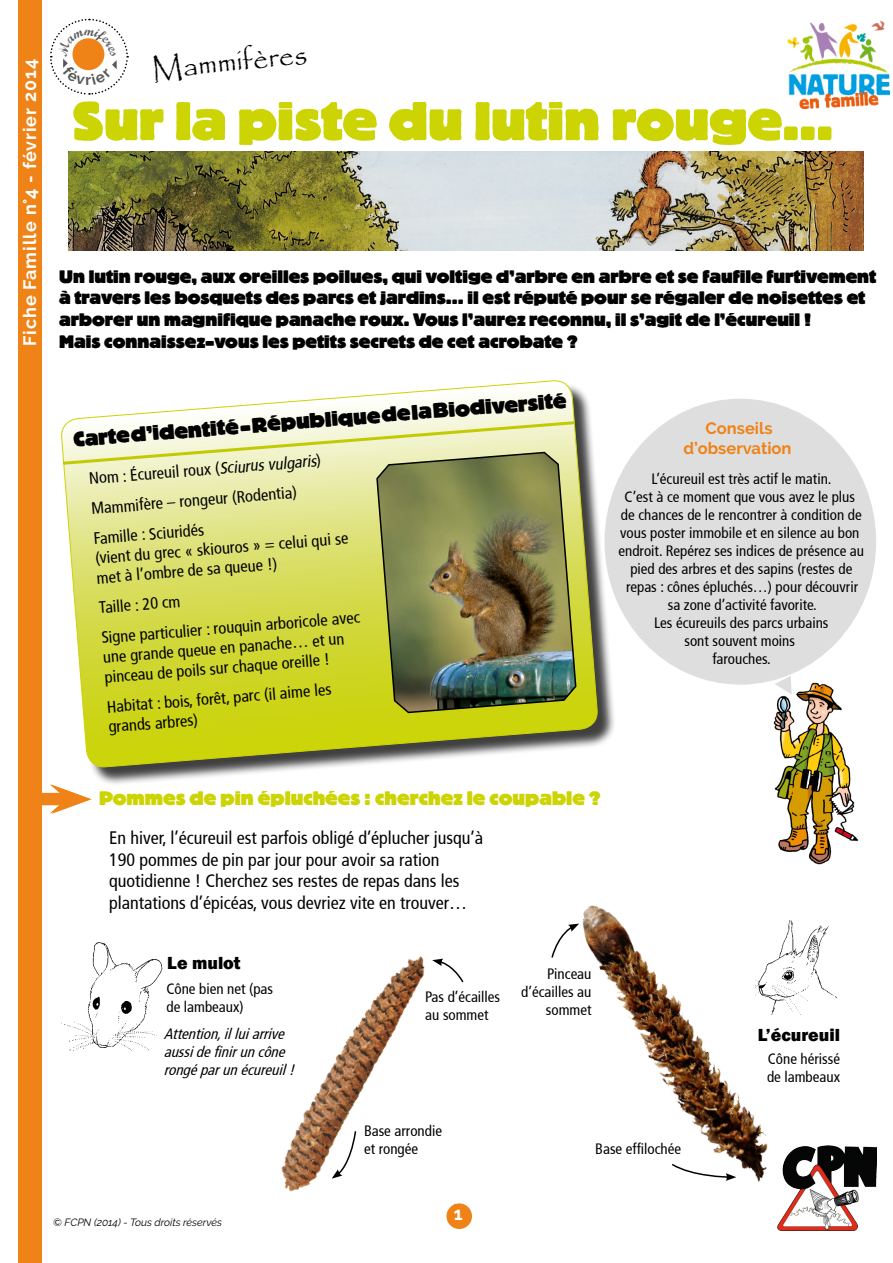
<style>
.page{position:relative;width:893px;height:1263px;background:#fff}
.page>*{position:absolute;margin:0;border:0;box-sizing:border-box;transform-origin:0 0}
.t1{font:800 54px "Block BE";color:#ccd404}
.t2{font:30px "Papyrus";color:#000}
.t3{font:800 21px "Block BE";color:#000}
.t4{font:800 19.5px "Block BE";color:#ccd404}
.t5{font:800 18px/21.6px "Block BE";color:#020001}
.t6{font:condensed 18px/21.6px "Frutiger";color:#000}
.t7{font:700 18px "Raleway";letter-spacing:.05em;color:#fff}
.t8{font:800 18px "Franklin Gothic";color:#000}
.t9{font:condensed 16.5px/30px "Frutiger";color:#000}
.t10{font:700 16.5px/19.8px "Raleway";color:#ef8317;text-align:center}
.t11{font:condensed 15px/18px "Frutiger";color:#000}
.t12{font:italic condensed 15px/18px "Frutiger";color:#000}
.t13{font:italic 10.5px "Raleway";color:#000}
.s1{font-style:italic}
</style>
<div class="page">
<div style="left:18px;top:0;width:24px;height:1263px;background:#ef8317"></div>
<img style="left:68px;top:152px;width:796px;height:99px">
<img style="left:787px;top:21px;width:102px;height:88px">
<div style="left:446px;top:1203px;width:26px;height:26px;background:#ef8317;border-radius:50%"></div>
<img style="left:777px;top:1145px;width:99px;height:85px">
<img style="left:582px;top:905px;width:219px;height:313px">
<div style="left:64px;top:383px;width:552px;height:403px;background:#000;opacity:.75"></div>
<svg style="left:63px;top:380px;width:535px;height:388px"></svg>
<svg style="left:61px;top:419px;width:516px;height:47px;background:#f0f2c7"></svg>
<img style="left:774px;top:682px;width:85px;height:183px">
<div style="left:604px;top:399px;width:272px;height:286px;background:#dedede;border-radius:50%"></div>
<svg style="left:774px;top:676px;width:18px;height:18px"></svg>
<img style="left:281px;top:956px;width:182px;height:253px">
<div style="left:40px;top:793px;width:26px;height:12px;background:#ef8317"></div>
<svg style="left:50px;top:784px;width:42px;height:30px"></svg>
<img style="left:755px;top:918px;width:82px;height:97px">
<img style="left:61px;top:942px;width:101px;height:109px">
<svg style="left:432px;top:959px;width:32px;height:25px"></svg>
<svg style="left:551px;top:923px;width:28px;height:35px"></svg>
<svg style="left:332px;top:1129px;width:25px;height:49px"></svg>
<svg style="left:670px;top:1162px;width:66px;height:19px"></svg>
<img style="left:375px;top:451px;width:202px;height:263px">
<svg style="left:50px;top:18px;width:79px;height:77px"></svg>
<p class="t7" style="left:19px;top:346px;width:288px;rotate:-90deg">Fiche Famille n°4 - février 2014</p>
<h2 class="t2" style="left:150px;top:52px;width:157px;rotate:-6deg">Mammifères</h2>
<h1 class="t1" style="left:72px;top:91px;width:762px">Sur la piste du lutin rouge...</h1>
<p class="t5" style="left:59px;top:265px;width:819px">Un lutin rouge, aux oreilles poilues, qui voltige d’arbre en arbre et se faufile furtivement à travers les bosquets des parcs et jardins… il est réputé pour se régaler de noisettes et arborer un magnifique panache roux. Vous l’aurez reconnu, il s’agit de l’écureuil !<br>Mais connaissez-vous les petits secrets de cet acrobate ?</p>
<h3 class="t3" style="left:73px;top:430px;width:496px;rotate:-5deg">Carte d’identité - République de la Biodiversité</h3>
<p class="t9" style="left:87px;top:464px;width:235px;rotate:-5deg">Nom : Écureuil roux (<span class="s1">Sciurus vulgaris</span>)<br>Mammifère – rongeur (Rodentia)<br>Famille : Sciuridés</p>
<p class="t9" style="left:94px;top:549px;width:256px;line-height:19.5px;rotate:-5deg">(vient du grec « skiouros » = celui qui se met à l’ombre de sa queue !)</p>
<p class="t9" style="left:98px;top:593px;width:261px;line-height:30.8px;rotate:-5deg">Taille : 20 cm<br>Signe particulier : rouquin arboricole avec</p>
<p class="t9" style="left:102px;top:648px;width:244px;line-height:19.8px;rotate:-5deg">une grande queue en panache… et un pinceau de poils sur chaque oreille !</p>
<p class="t9" style="left:106px;top:698px;width:227px;line-height:19.4px;rotate:-5deg">Habitat : bois, forêt, parc (il aime les grands arbres)</p>
<p class="t10" style="left:684px;top:419px;width:109px">Conseils d’observation</p>
<p class="t11" style="left:618px;top:470px;width:247px;text-align:center">L’écureuil est très actif le matin.<br>C’est à ce moment que vous avez le plus de chances de le rencontrer à condition de vous poster immobile et en silence au bon endroit. Repérez ses indices de présence au pied des arbres et des sapins (restes de repas : cônes épluchés…) pour découvrir sa zone d’activité favorite.<br>Les écureuils des parcs urbains<br>sont souvent moins<br>farouches.</p>
<h3 class="t4" style="left:99px;top:788px;width:503px">Pommes de pin épluchées : cherchez le coupable ?</h3>
<p class="t6" style="left:109px;top:827px;width:376px">En hiver, l’écureuil est parfois obligé d’éplucher jusqu’à 190 pommes de pin par jour pour avoir sa ration quotidienne ! Cherchez ses restes de repas dans les plantations d’épicéas, vous devriez vite en trouver…</p>
<p class="t8" style="left:167px;top:951px;width:75px">Le mulot</p>
<p class="t11" style="left:166px;top:980px;width:108px">Cône bien net (pas de lambeaux)</p>
<p class="t11" style="left:425px;top:988px;width:76px">Pas d’écailles au sommet</p>
<p class="t12" style="left:164px;top:1025px;width:136px">Attention,illuiarrive aussidefiniruncône rongéparunécureuil!</p>
<p class="t13" style="left:53px;top:1216px;width:170px">© FCPN (2014) - Tous droits réservés</p>
<p class="t11" style="left:364px;top:1122px;width:80px">Base arrondie et rongée</p>
<p class="t7" style="left:454px;top:1204px;width:10px">1</p>
<p class="t11" style="left:521px;top:964px;width:72px;text-align:right">Pinceau d’écailles au sommet</p>
<p class="t11" style="left:595px;top:1140px;width:87px">Base effilochée</p>
<p class="t8" style="left:758px;top:1023px;width:84px">L’écureuil</p>
<p class="t11" style="left:767px;top:1050px;width:75px">Cône hérissé de lambeaux</p>
</div>
